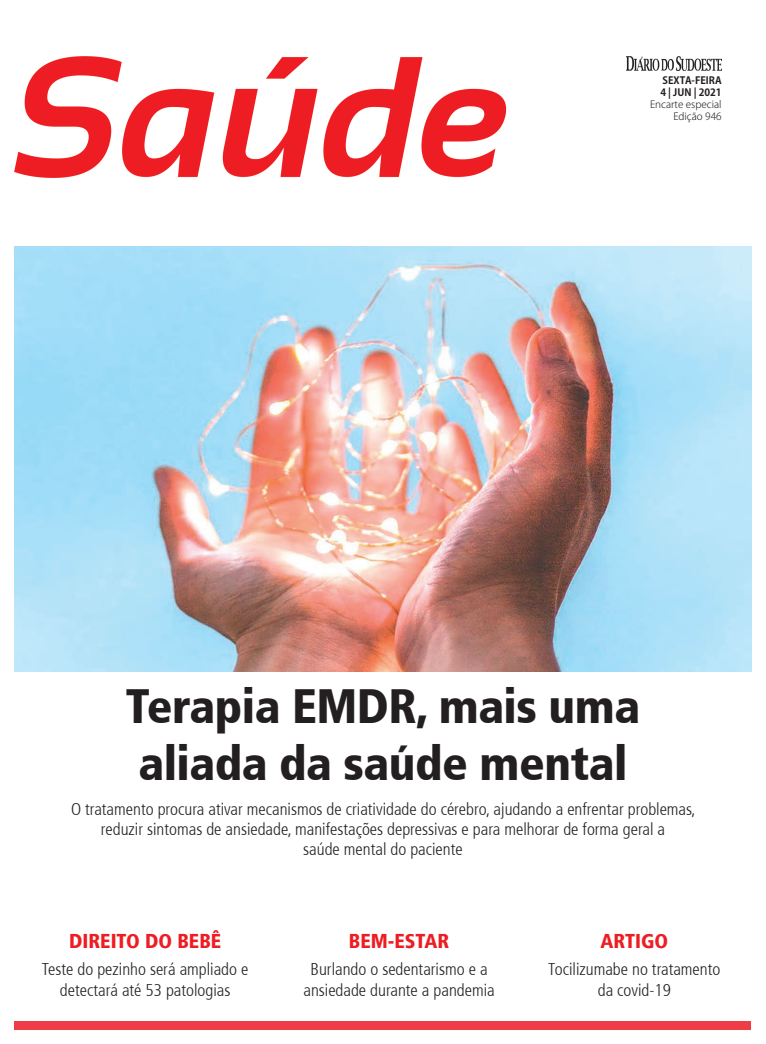
<style>
.page{position:relative;width:766px;height:1044px;background:#fff}
.page>*{position:absolute;margin:0;border:0;box-sizing:border-box;transform-origin:0 0}
.t1{font:900 condensed 48px/57.6px "Frutiger 77";letter-spacing:-.01em;color:#231f20}
.t2{font:900 condensed 20px "Frutiger 77";color:#ed1d23}
.t3{font:300 condensed 17px/20.4px "Frutiger 47";color:#231f20;text-align:center}
.t4{font:300 10px/12px "Koz Go Pro";color:#231f20;text-align:right}
.s1{font-weight:700}
</style>
<div class="page">
<img style="left:626px;top:57px;width:94px;height:13px">
<img style="left:14px;top:57px;width:493px;height:120px">
<div style="left:15px;top:1020px;width:736px;height:8px;background:#ee3d46"></div>
<img style="left:14px;top:246px;width:737px;height:425px">
<p class="t4" style="left:650px;top:74px;width:73px"><span class="s1">SEXTA-FEIRA<br>4 | JUN | 2021<br></span>Encarte especial<br>Edição 946</p>
<p class="t1" style="left:126px;top:676px;width:515px">Terapia EMDR, mais uma aliada da saúde mental</p>
<p class="t3" style="left:71px;top:798px;width:626px">O tratamento procura ativar mecanismos de criatividade do cérebro, ajudando a enfrentar problemas, reduzir sintomas de ansiedade, manifestações depressivas e para melhorar de forma geral a<br>saúde mental do paciente</p>
<p class="t2" style="left:69px;top:928px;width:153px">DIREITO DO BEBÊ</p>
<p class="t2" style="left:349px;top:928px;width:102px">BEM-ESTAR</p>
<p class="t2" style="left:600px;top:928px;width:69px">ARTIGO</p>
<p class="t3" style="left:42px;top:959px;width:208px">Teste do pezinho será ampliado e detectará até 53 patologias</p>
<p class="t3" style="left:303px;top:959px;width:193px">Burlando o sedentarismo e a ansiedade durante a pandemia</p>
<p class="t3" style="left:548px;top:958px;width:173px">Tocilizumabe no tratamento da covid-19</p>
</div>
